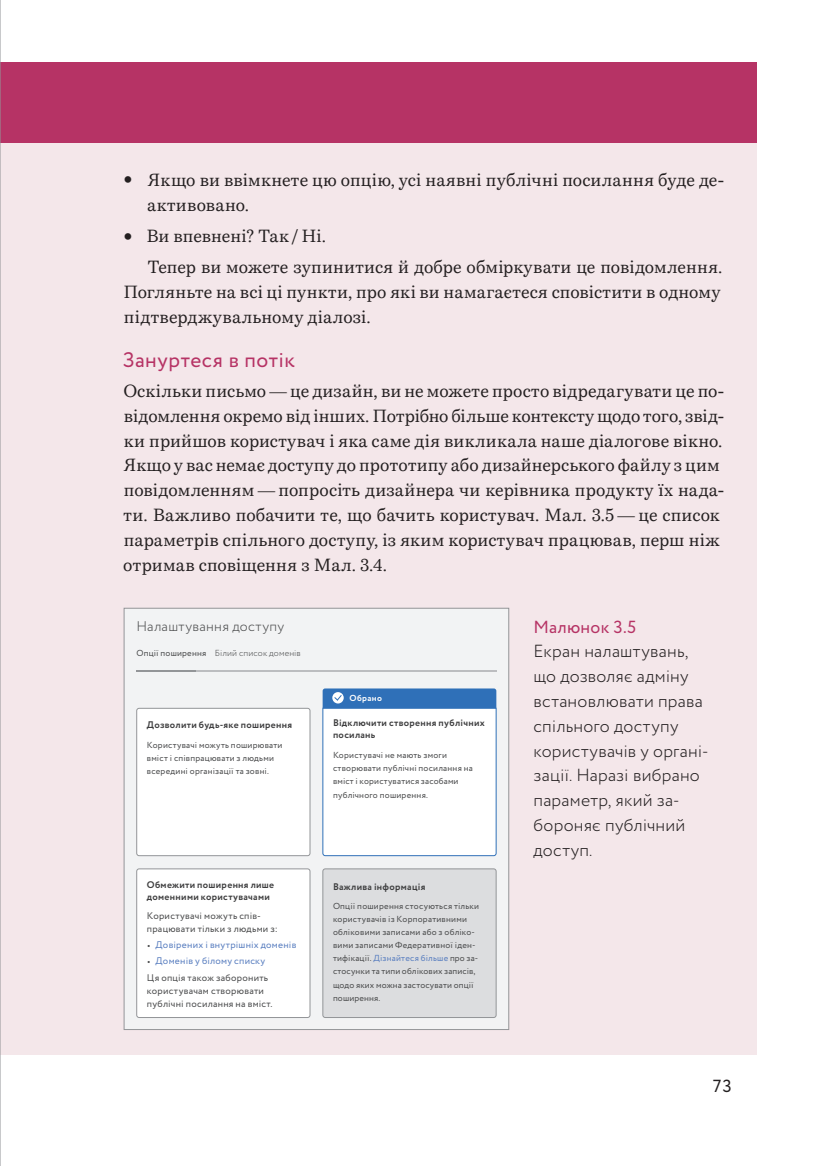
<style>
.page{position:relative;width:819px;height:1166px;background:#fff}
.page>*{position:absolute;margin:0;border:0;box-sizing:border-box;transform-origin:0 0}
.Sub-Header{font:21px "Circe";letter-spacing:.025em;color:#b63365}
.First{font:17.5px/24.8px "Bressay";letter-spacing:.01em;color:#231f20}
.Image{font:300 17.5px/24.8px "Circe";letter-spacing:.015em;color:#231f20}
.Main{font:17.5px/24.8px "Bressay";letter-spacing:.015em;color:#231f20;text-align:justify}
.List-Mark{font:17.5px/24.5px "Bressay";letter-spacing:.01em;color:#231f20}
.t1{font:17.5px "Circe";color:#231f20}
.Image-Text{font:300 14px "Circe";letter-spacing:.02em;color:#4b4c4d}
.Image-Text-2{font:700 9.62px/11.5px "Circe";letter-spacing:.03em;color:#3e3e3f}
.Image-Text-3{font:9.62px/13.1px "Circe";letter-spacing:.025em;color:#4b4c4d}
.Image-Text-4{font:9.62px "Circe";letter-spacing:.025em;color:#5a7fc0}
.Image-Text-5{font:8.75px/13.1px "Circe";letter-spacing:.025em;color:#4b4c4d}
.Image-Text-6{font:300 8.75px "Circe";letter-spacing:.015em;color:#4b4c4d}
.Image-Text-7{font:700 8.75px "Circe";letter-spacing:.035em;color:#fff}
.s1{font-weight:700;font-size:26.25px}
.s2{font-weight:400}
.s3{font-size:19.25px;color:#4b4c4d}
.s4{color:#5a7fc0}
.s5{font-weight:400;color:#b63365}
</style>
<div class="page">
<div style="left:0;top:130px;width:756px;height:924px;background:#f4e7ea"></div>
<div style="left:0;top:62px;width:756px;height:81px;background:#b63365"></div>
<div style="left:124px;top:608px;width:385px;height:422px;background:#f2f3f4;border:1px solid #939598"></div>
<div style="left:137px;top:708px;width:173px;height:148px;background:#fff;border-radius:2px"></div>
<div style="left:136px;top:708px;width:174px;height:148px;border:1px solid #939598;border-radius:2px"></div>
<div style="left:137px;top:869px;width:173px;height:148px;background:#fff;border-radius:2px"></div>
<div style="left:136px;top:868px;width:174px;height:150px;border:1px solid #939598;border-radius:2px"></div>
<div style="left:323px;top:869px;width:173px;height:148px;background:#dcdddf;border-radius:2px"></div>
<div style="left:322px;top:868px;width:174px;height:150px;border:1px solid #939598;border-radius:2px"></div>
<hr style="left:149px;top:670px;width:347px;height:2px;background:#bcbdc0">
<hr style="left:136px;top:670px;width:60px;height:2px;background:#939598">
<div style="left:323px;top:707px;width:173px;height:148px;background:#fff;border-radius:2px"></div>
<div style="left:322px;top:706px;width:174px;height:150px;border:1px solid #2f70b8;border-radius:2px"></div>
<svg style="left:322px;top:688px;width:174px;height:21px"></svg>
<hr style="left:0;top:0;width:1px;height:1166px;background:#939598">
<p class="List-Mark" style="left:147px;top:168px;width:578px;text-indent:-24px"><span class="s1">•</span> Якщо ви ввімкнете цю опцію, усі наявні публічні посилання буде де&shy;активовано.</p>
<p class="List-Mark" style="left:123px;top:223px;width:205px"><span class="s1">•</span> Ви впевнені? Так / Ні.</p>
<p class="Main" style="left:123px;top:254px;width:600px;text-indent:24px">Тепер ви можете зупинитися й добре обміркувати це повідомлення.<br>Погляньте на всі ці пункти, про які ви намагаєтеся сповістити в одному підтверджувальному діалозі.</p>
<p class="Sub-Header" style="left:123px;top:346px;width:174px">Зануртеся в потік</p>
<p class="First" style="left:123px;top:378px;width:602px">Оскільки письмо — це дизайн, ви не можете просто відредагувати це по&shy;відомлення окремо від інших. Потрібно більше контексту щодо того, звід&shy;ки прийшов користувач і яка саме дія викликала наше діалогове вікно.<br>Якщо у вас немає доступу до прототипу або дизайнерського файлу з цим повідомленням — попросіть дизайнера чи керівника продукту їх нада&shy;ти. Важливо побачити те, що бачить користувач. Мал. 3.5 — це список параметрів спільного доступу, із яким користувач працював, перш ніж отримав сповіщення з Мал. 3.4.</p>
<p class="Image-Text" style="left:136px;top:617px;width:149px">Налаштування доступу</p>
<p class="Image-Text-6" style="left:136px;top:648px;width:166px"><span class="s2">Опції поширення</span> Білий список доменів</p>
<p class="Image-Text-2" style="left:147px;top:719px;width:147px">Дозволити будь-яке поширення</p>
<p class="Image-Text-5" style="left:147px;top:739px;width:137px">Користувачі можуть поширювати вміст і співпрацювати з людьми всередині організації та зовні.</p>
<p class="Image-Text-7" style="left:349px;top:692px;width:34px">Обрано</p>
<p class="Image-Text-2" style="left:333px;top:717px;width:153px">Відключити створення публічних посилань</p>
<p class="Image-Text-5" style="left:333px;top:749px;width:141px">Користувачі не мають змоги створювати публічні посилання на вміст і користуватися засобами публічного поширення.</p>
<p class="Image-Text-2" style="left:147px;top:879px;width:129px">Обмежити поширення лише доменними користувачами</p>
<p class="Image-Text-3" style="left:147px;top:909px;width:132px">Користувачі можуть спів&shy;працювати тільки з людьми з:</p>
<p class="Image-Text-4" style="left:147px;top:938px;width:151px"><span class="s3">.</span> Довірених і внутрішніх доменів</p>
<p class="Image-Text-4" style="left:147px;top:954px;width:120px"><span class="s3">.</span> Доменів у білому списку</p>
<p class="Image-Text-3" style="left:147px;top:971px;width:127px">Ця опція також заборонить користувачам створювати публічні посилання на вміст.</p>
<p class="Image-Text-2" style="left:333px;top:881px;width:94px">Важлива інформація</p>
<p class="Image-Text-5" style="left:333px;top:899px;width:148px">Опції поширення стосуються тільки користувачів із Корпоративними обліковими записами або з обліко&shy;вими записами Федеративної іден&shy;тифікації. <span class="s4">Дізнайтеся більше</span> про за&shy;стосунки та типи облікових записів, щодо яких можна застосувати опції поширення.</p>
<p class="Image" style="left:533px;top:615px;width:177px"><span class="s5">Малюнок 3.5<br></span>Екран налаштувань, що дозволяє адміну встановлювати права спільного доступу користувачів у органі&shy;зації. Наразі вибрано параметр, який за&shy;бороняє публічний доступ.</p>
<p class="t1" style="left:711px;top:1074px;width:22px">73</p>
</div>
